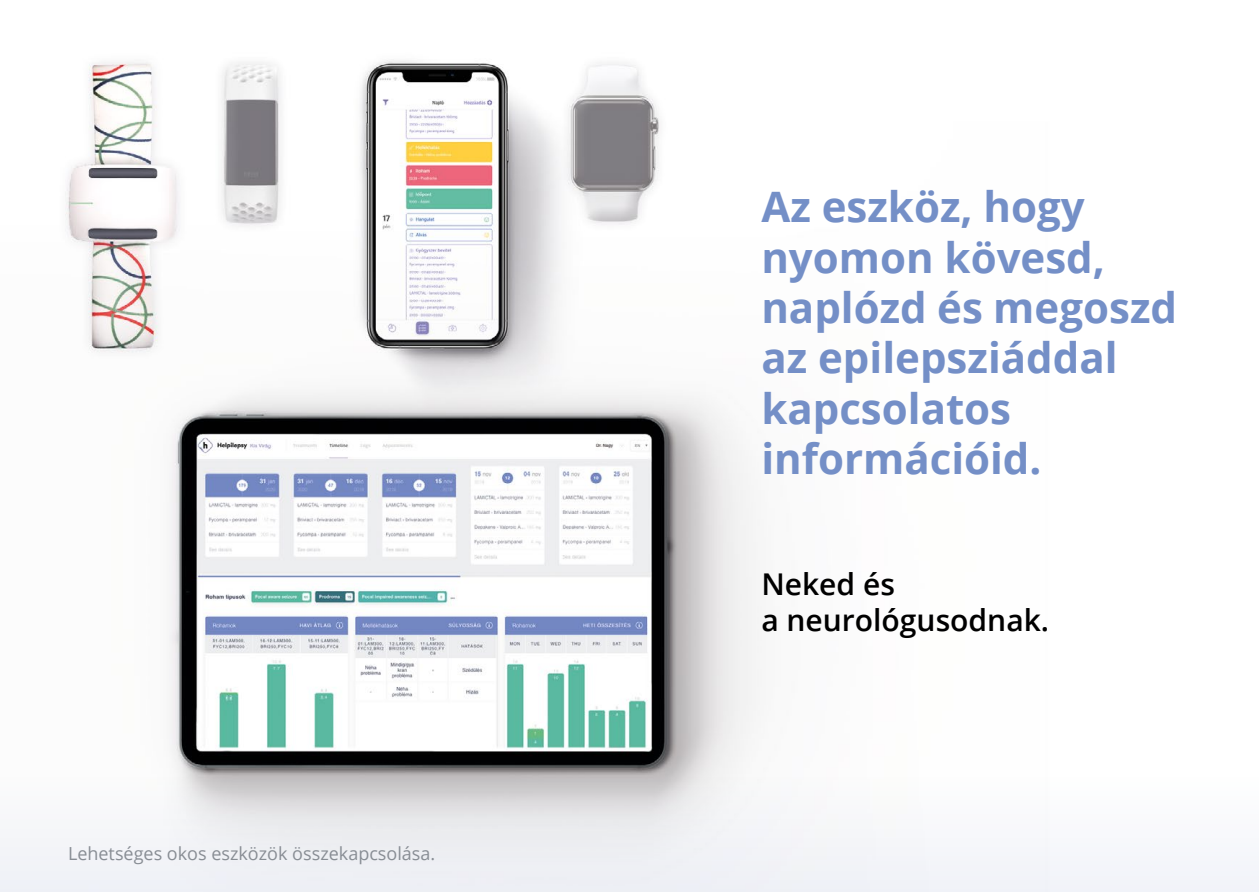
<style>
.page{position:relative;width:1259px;height:893px;background:#fff}
.page>*{position:absolute;margin:0;border:0;box-sizing:border-box;transform-origin:0 0}
.t1{font:700 42px/50.4px "Open Sans";color:#748fc7}
.t2{font:600 30px/36px "Open Sans";color:#000}
.t3{font:18px "Open Sans";color:#888d94}
</style>
<div class="page">
<img style="left:65px;top:59px;width:694px;height:596px">
<svg style="left:0;top:655px;width:1259px;height:237px;fill:#f6f7f9"></svg>
<p class="t3" style="left:68px;top:841px;width:369px">Lehetséges okos eszközök összekapcsolása.</p>
<p class="t1" style="left:761px;top:181px;width:417px">Az eszköz, hogy nyomon kövesd, naplózd és megoszd az epilepsziáddal kapcsolatos információid.</p>
<p class="t2" style="left:761px;top:566px;width:289px">Neked és<br>a neurológusodnak.</p>
</div>
